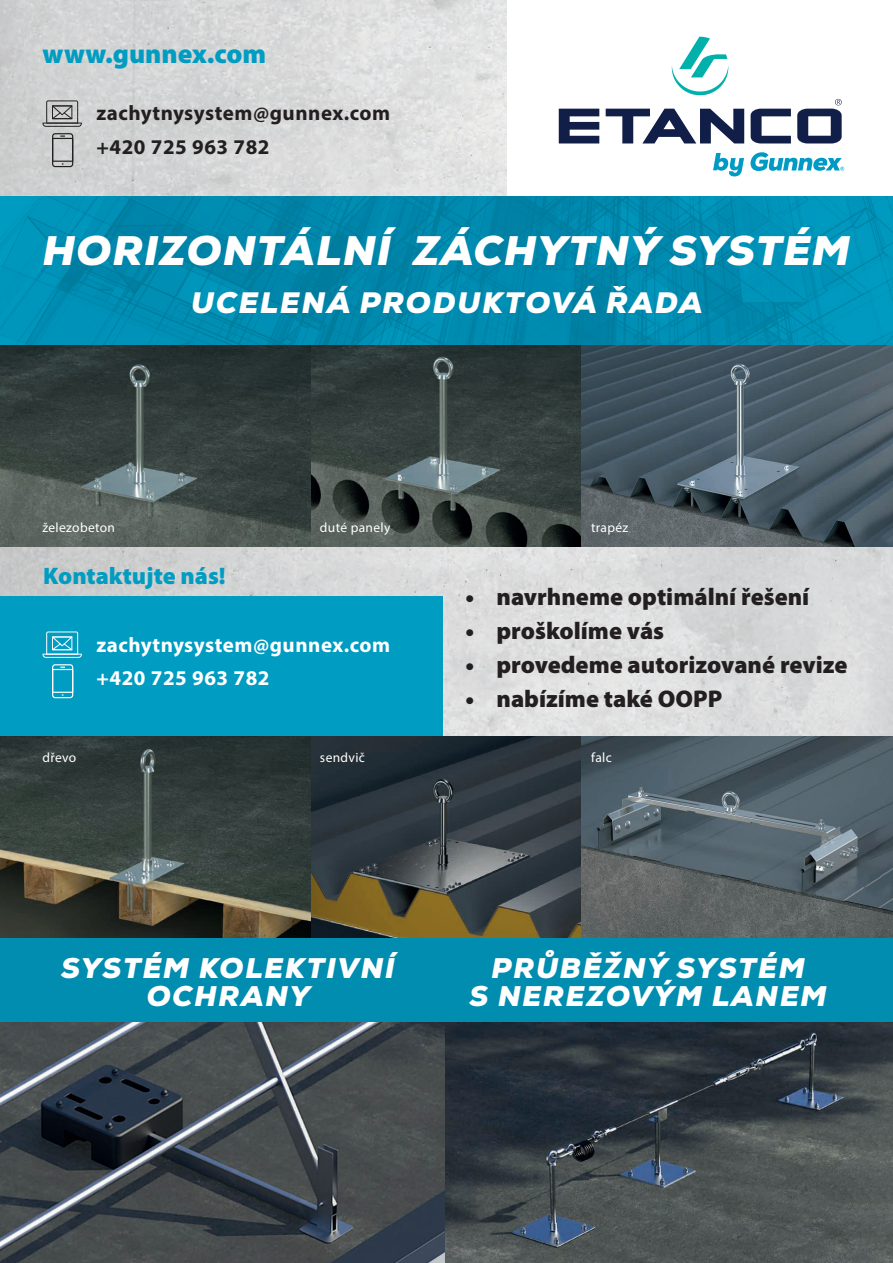
<style>
.page{position:relative;width:893px;height:1263px;background:#fff}
.page>*{position:absolute;margin:0;border:0;box-sizing:border-box;transform-origin:0 0}
.t1{font:italic 900 41.25px "Nexa";letter-spacing:.03em;color:#fff}
.t2{font:italic 900 29.55px "Nexa";letter-spacing:.06em;color:#fff}
.t3{font:italic 900 28.35px/27.3px "Nexa";letter-spacing:.06em;color:#fff;text-align:center}
.t4{font:900 27.15px "Myriad Pro";color:#009cc2}
.t5{font:900 24.15px "Myriad Pro";color:#231f20}
.t6{font:900 24px "Myriad Pro";color:#009cc2}
.t7{font:700 21px/33.9px "Myriad Pro";letter-spacing:.025em;color:#231f20}
.t8{font:700 21px/33.9px "Myriad Pro";letter-spacing:.025em;color:#fff}
.t9{font:13.5px "Myriad Pro";letter-spacing:.025em;color:#fff}
</style>
<div class="page">
<img style="left:0;top:0;width:893px;height:737px">
<div style="left:507px;top:0;width:386px;height:197px;background:#fff"></div>
<svg style="left:559px;top:37px;width:283px;height:106px"></svg>
<svg style="left:750px;top:152px;width:94px;height:19px"></svg>
<svg style="left:713px;top:153px;width:31px;height:23px"></svg>
<img style="left:0;top:197px;width:893px;height:148px">
<div style="left:0;top:938px;width:893px;height:85px;background:#008daf"></div>
<div style="left:0;top:596px;width:442px;height:141px;background:#009cc2"></div>
<svg style="left:0;top:345px;width:312px;height:201px;fill:#34403d"></svg>
<img style="left:0;top:737px;width:312px;height:201px">
<img style="left:0;top:1023px;width:893px;height:240px">
<svg style="left:312px;top:345px;width:269px;height:201px;fill:#343f3d"></svg>
<svg style="left:312px;top:737px;width:269px;height:201px"></svg>
<svg style="left:581px;top:345px;width:312px;height:201px"></svg>
<svg style="left:581px;top:737px;width:312px;height:201px"></svg>
<svg style="left:43px;top:100px;width:39px;height:27px"></svg>
<svg style="left:52px;top:133px;width:21px;height:34px"></svg>
<svg style="left:43px;top:631px;width:39px;height:27px"></svg>
<svg style="left:52px;top:664px;width:21px;height:34px"></svg>
<p class="t4" style="left:43px;top:36px;width:225px">www.gunnex.com</p>
<p class="t7" style="left:97px;top:96px;width:295px">zachytnysystem@gunnex.com +420 725 963 782</p>
<h1 class="t1" style="left:43px;top:225px;width:809px">HORIZONTÁLNÍ ZÁCHYTNÝ SYSTÉM</h1>
<p class="t2" style="left:191px;top:283px;width:513px">UCELENÁ PRODUKTOVÁ ŘADA</p>
<p class="t9" style="left:43px;top:519px;width:74px">železobeton</p>
<p class="t9" style="left:320px;top:519px;width:72px">duté panely</p>
<p class="t9" style="left:591px;top:519px;width:39px">trapéz</p>
<p class="t6" style="left:43px;top:560px;width:184px">Kontaktujte nás!</p>
<p class="t8" style="left:97px;top:627px;width:295px">zachytnysystem@gunnex.com +420 725 963 782</p>
<p class="t9" style="left:43px;top:749px;width:35px">dřevo</p>
<p class="t9" style="left:320px;top:749px;width:46px">sendvič</p>
<p class="t5" style="left:466px;top:581px;width:345px">• navrhneme optimální řešení</p>
<p class="t5" style="left:466px;top:615px;width:200px">• proškolíme vás</p>
<p class="t5" style="left:466px;top:649px;width:383px">• provedeme autorizované revize</p>
<p class="t5" style="left:466px;top:683px;width:258px">• nabízíme také OOPP</p>
<p class="t9" style="left:591px;top:749px;width:22px">falc</p>
<p class="t3" style="left:61px;top:955px;width:335px">SYSTÉM KOLEKTIVNÍ<br>OCHRANY</p>
<p class="t3" style="left:470px;top:955px;width:359px">PRŮBĚŽNÝ SYSTÉM<br>S NEREZOVÝM LANEM</p>
</div>
